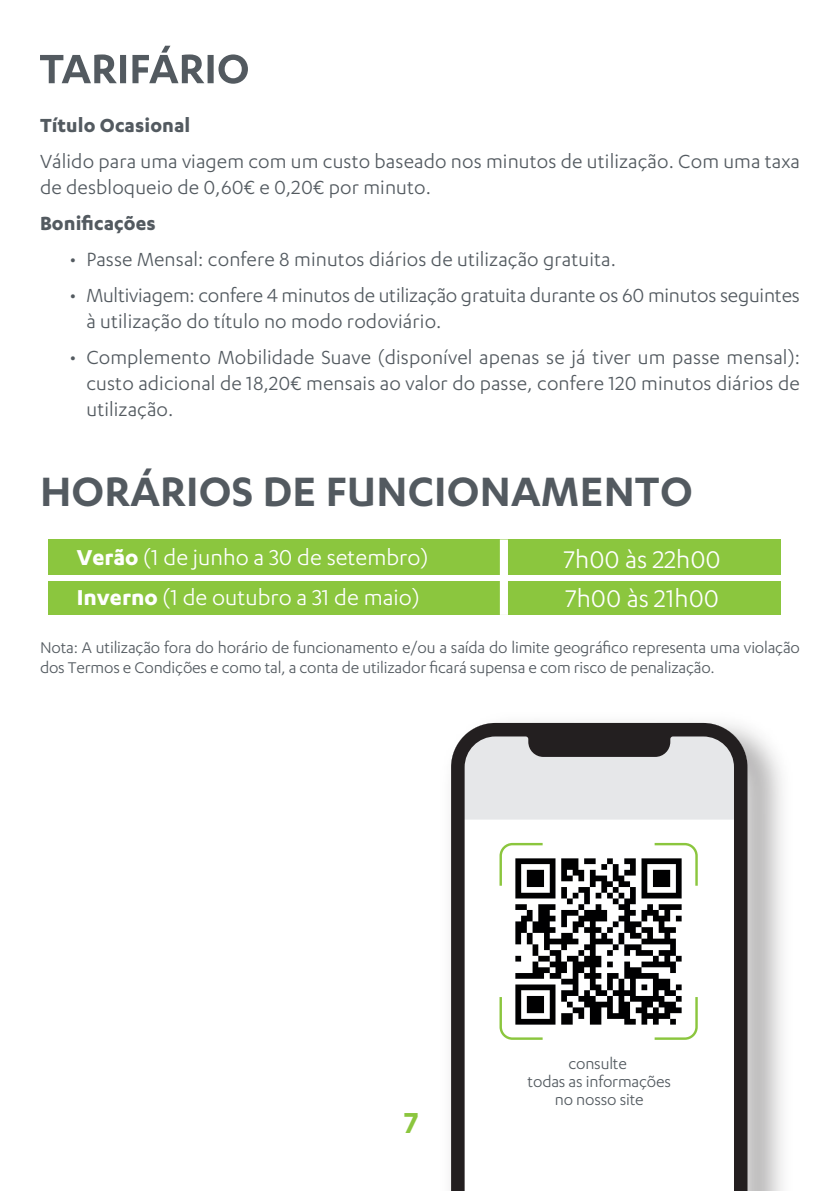
<style>
.page{position:relative;width:840px;height:1191px;background:#fff}
.page>*{position:absolute;margin:0;border:0;box-sizing:border-box;transform-origin:0 0}
.t1{font:600 47.6px "Karbon";letter-spacing:.005em;color:#535a60}
.t2{font:600 33.6px "Karbon";color:#8bc63e}
.t3{font:28px/39.6px "Karbon";color:#fff}
.t4{font:25px/40px "Karbon";color:#fff}
.t5{font:22px/26px "Karbon";letter-spacing:.005em;color:#535a60}
.t6{font:700 22px "Karbon";letter-spacing:.005em;color:#535a60}
.t7{font:18px/18px "Karbon";letter-spacing:-.01em;color:#535a60}
.s1{font-weight:700}
</style>
<div class="page">
<svg style="left:40px;top:46px;width:208px;height:38px"></svg>
<div style="left:48px;top:581px;width:732px;height:34px;background:#8bc63e"></div>
<div style="left:48px;top:539px;width:732px;height:36px;background:#8bc63e"></div>
<div style="left:499px;top:539px;width:8px;height:76px;background:#fff"></div>
<img style="left:450px;top:722px;width:333px;height:469px">
<svg style="left:451px;top:723px;width:296px;height:468px"></svg>
<svg style="left:498px;top:841px;width:46px;height:47px"></svg>
<svg style="left:651px;top:841px;width:47px;height:47px"></svg>
<svg style="left:498px;top:994px;width:46px;height:47px"></svg>
<svg style="left:651px;top:994px;width:47px;height:47px"></svg>
<img style="left:514px;top:857px;width:168px;height:168px">
<p class="t6" style="left:40px;top:113px;width:152px">Título Ocasional</p>
<p class="t5" style="left:40px;top:148px;width:761px">Válido para uma viagem com um custo baseado nos minutos de utilização. Com uma taxa de desbloqueio de 0,60€ e 0,20€ por minuto.</p>
<p class="t6" style="left:40px;top:211px;width:117px">Bonificações</p>
<p class="t5" style="left:69px;top:246px;width:548px">• Passe Mensal: confere 8 minutos diários de utilização gratuita.</p>
<p class="t5" style="left:86px;top:282px;width:714px;text-indent:-17px">• Multiviagem: confere 4 minutos de utilização gratuita durante os 60 minutos seguintes à utilização do título no modo rodoviário.</p>
<p class="t5" style="left:86px;top:344px;width:714px;text-align:justify;text-indent:-17px">• Complemento Mobilidade Suave (disponível apenas se já tiver um passe mensal): custo adicional de 18,20€ mensais ao valor do passe, confere 120 minutos diários de utilização.</p>
<h1 class="t1" style="left:40px;top:465px;width:654px">HORÁRIOS DE FUNCIONAMENTO</h1>
<p class="t4" style="left:77px;top:537px;width:353px"><span class="s1">Verão</span> (1 de junho a 30 de setembro)<br><span class="s1">Inverno</span> (1 de outubro a 31 de maio)</p>
<p class="t3" style="left:563px;top:539px;width:158px">7h00 às 22h00<br>7h00 às 21h00</p>
<p class="t7" style="left:40px;top:636px;width:761px;line-height:20px">Nota: A utilização fora do horário de funcionamento e/ou a saída do limite geográfico representa uma violação dos Termos e Condições e como tal, a conta de utilizador ficará supensa e com risco de penalização.</p>
<h2 class="t2" style="left:404px;top:1104px;width:16px">7</h2>
<p class="t7" style="left:527px;top:1053px;width:145px;text-align:center">consulte<br>todas as informações no nosso site</p>
</div>
